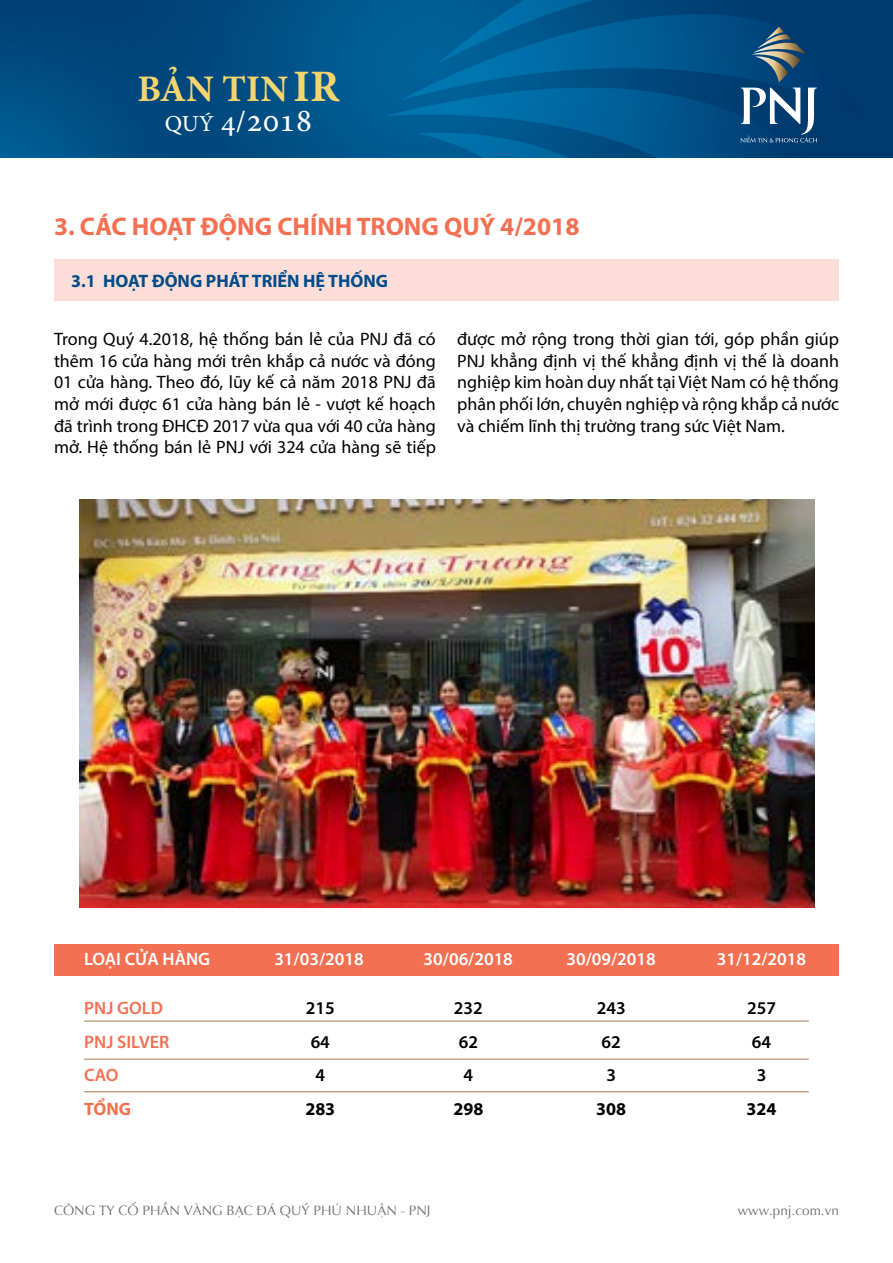
<style>
.page{position:relative;width:893px;height:1263px;background:#fff}
.page>*{position:absolute;margin:0;border:0;box-sizing:border-box;transform-origin:0 0}
.t1{font:700 37.5px "Minion Pro";color:#f4d570}
.t2{font:33px "Adobe Hebrew";color:#fff}
.t3{font:700 25.5px "Myriad Pro";color:#f37053}
.t4{font:22.5px "Adobe Hebrew";color:#fff}
.t5{font:18px/21.6px "Myriad Pro";color:#000;text-align:justify}
.t6{font:600 18px "Myriad Pro";color:#fff}
.t7{font:700 18px "Myriad Pro";color:#004b88}
.t8{font:600 18px/33.6px "Myriad Pro";color:#000}
.t9{font:600 18px/33.6px "Myriad Pro";color:#f37053}
.t10{font:700 18px "Myriad Pro";color:#000}
.t11{font:700 18px "Myriad Pro";color:#f37053}
.t12{font:13.5px "PNJ";color:#6d6e71}
.s1{font-size:45px}
.s2{font-size:30px}
</style>
<div class="page">
<img style="left:0;top:0;width:893px;height:157px">
<svg style="left:741px;top:27px;width:76px;height:115px;background:#366488"></svg>
<div style="left:54px;top:260px;width:785px;height:41px;background:#fdddd7"></div>
<div style="left:54px;top:944px;width:785px;height:31px;background:#f37053"></div>
<hr style="left:84px;top:1021px;width:725px;height:1px;background:#a97b50">
<hr style="left:84px;top:1059px;width:725px;height:1px;background:#a97b50">
<hr style="left:84px;top:1091px;width:725px;height:1px;background:#a97b50">
<img style="left:80px;top:500px;width:734px;height:408px">
<h1 class="t1" style="left:137px;top:62px;width:204px">BẢN TIN<span class="s1">IR</span></h1>
<h2 class="t2" style="left:221px;top:100px;width:93px"><span class="s2">4/</span>2018</h2>
<p class="t4" style="left:165px;top:110px;width:51px">QUÝ</p>
<h3 class="t3" style="left:54px;top:210px;width:527px">3. CÁC HOẠT ĐỘNG CHÍNH TRONG QUÝ 4/2018</h3>
<p class="t7" style="left:71px;top:269px;width:318px">3.1 HOẠT ĐỘNG PHÁT TRIỂN HỆ THỐNG</p>
<p class="t5" style="left:54px;top:328px;width:383px">Trong Quý 4.2018, hệ thống bán lẻ của PNJ đã có thêm 16 cửa hàng mới trên khắp cả nước và đóng 01 cửa hàng. Theo đó, lũy kế cả năm 2018 PNJ đã mở mới được 61 cửa hàng bán lẻ - vượt kế hoạch đã trình trong ĐHCĐ 2017 vừa qua với 40 cửa hàng mở. Hệ thống bán lẻ PNJ với 324 cửa hàng sẽ tiếp</p>
<p class="t5" style="left:457px;top:328px;width:383px">được mở rộng trong thời gian tới, góp phần giúp PNJ khẳng định vị thế khẳng định vị thế là doanh nghiệp kim hoàn duy nhất tạiViệt Nam có hệ thống phân phối lớn, chuyên nghiệp và rộng khắp cả nước và chiếm lĩnh thị trường trang sức Việt Nam.</p>
<p class="t6" style="left:84px;top:948px;width:128px">LOẠI CỬA HÀNG</p>
<p class="t9" style="left:84px;top:991px;width:87px">PNJ GOLD<br>PNJ SILVER<br>CAO</p>
<p class="t11" style="left:84px;top:1097px;width:48px">TỔNG</p>
<p class="t6" style="left:274px;top:948px;width:91px">31/03/2018</p>
<p class="t8" style="left:306px;top:991px;width:30px">215<br>64<br>4</p>
<p class="t10" style="left:305px;top:1097px;width:31px">283</p>
<p class="t6" style="left:424px;top:948px;width:91px">30/06/2018</p>
<p class="t8" style="left:454px;top:991px;width:30px">232<br>62<br>4</p>
<p class="t10" style="left:453px;top:1097px;width:31px">298</p>
<p class="t12" style="left:54px;top:1202px;width:378px">CÔNG TY CỔ PHẦN VÀNG BẠC ĐÁ QUÝ PHÚ NHUẬN - PNJ</p>
<p class="t6" style="left:567px;top:948px;width:91px">30/09/2018</p>
<p class="t8" style="left:597px;top:991px;width:30px">243<br>62<br>3</p>
<p class="t10" style="left:596px;top:1097px;width:31px">308</p>
<p class="t6" style="left:717px;top:948px;width:91px">31/12/2018</p>
<p class="t8" style="left:747px;top:991px;width:30px">257<br>64<br>3</p>
<p class="t10" style="left:746px;top:1097px;width:31px">324</p>
<p class="t12" style="left:738px;top:1202px;width:103px">www.pnj.com.vn</p>
</div>
